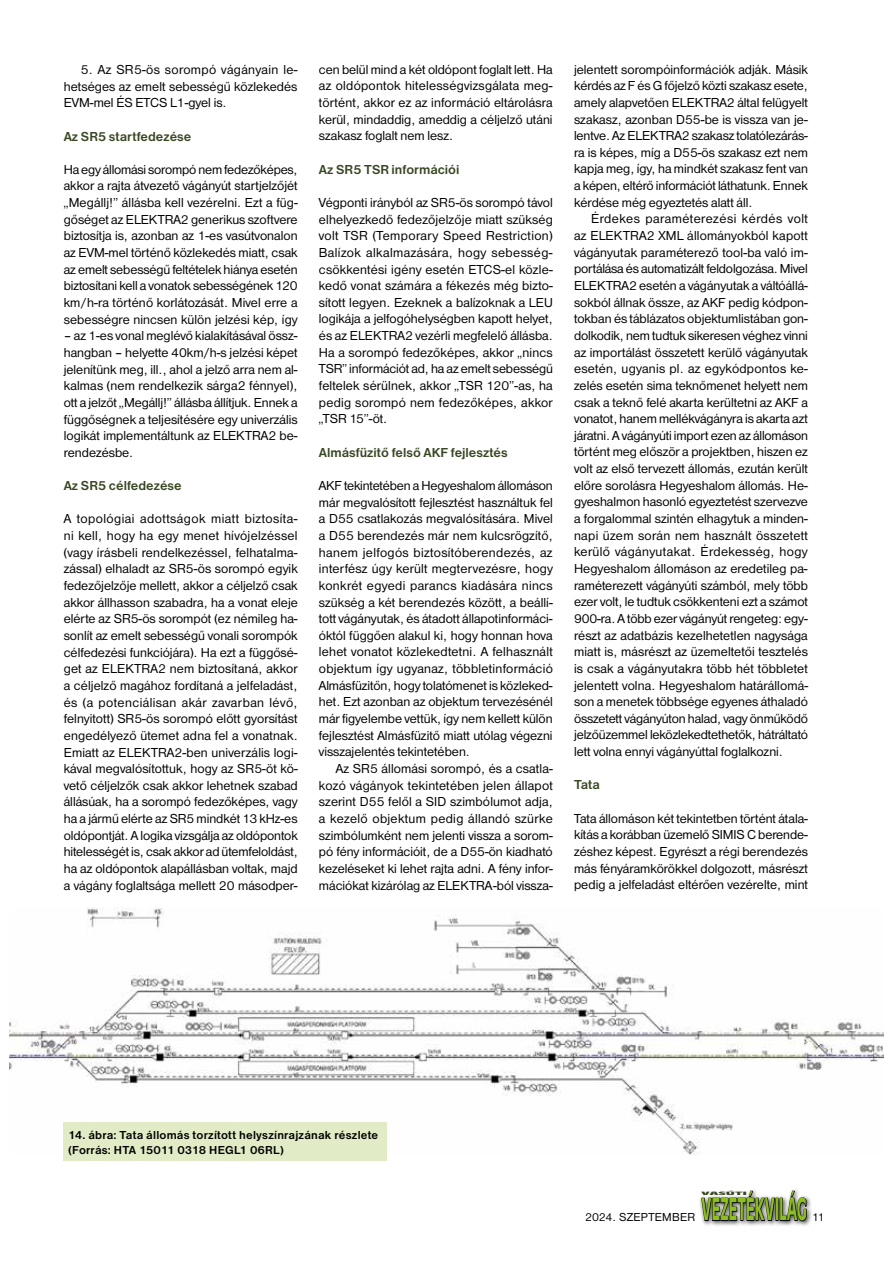
<style>
.page{position:relative;width:893px;height:1263px;background:#fff}
.page>*{position:absolute;margin:0;border:0;box-sizing:border-box;transform-origin:0 0}
.t1{font:700 30px "H Antique Olive";letter-spacing:-.005em;color:#8dbe22;scale:.5 1}
.t2{font:13.5px/16.6px "Nimbus San DEE";color:#000;text-align:justify}
.t3{font:700 13.5px "Nimbus San DEE";color:#384723}
.t4{font:700 12px/15px "Nimbus San DEE";letter-spacing:.02em;color:#000}
.t5{font:12px "Nimbus San DEE";letter-spacing:.01em;color:#000}
.t6{font:700 condensed 4.5px "H Antique Olive";color:#384723;scale:4 1}
</style>
<div class="page">
<div style="left:698px;top:1187px;width:114px;height:40px;background:#000;opacity:.75"></div>
<svg style="left:701px;top:1190px;width:106px;height:37px"></svg>
<img style="left:9px;top:908px;width:874px;height:247px">
<div style="left:64px;top:1123px;width:323px;height:38px;background:#e1ecc6"></div>
<p class="t2" style="left:64px;top:61px;width:235px;text-indent:17px">5. Az SR5-ös sorompó vágányain le&shy;hetséges az emelt sebességű közlekedés EVM-mel ÉS ETCS L1-gyel is.</p>
<p class="t3" style="left:64px;top:128px;width:129px">Az SR5 startfedezése</p>
<p class="t2" style="left:64px;top:161px;width:236px">Ha egy állomási sorompó nem fedezőképes, akkor a rajta átvezető vágányút startjelzőjét „Megállj!” állásba kell vezérelni. Ezt a füg&shy;gőséget az ELEKTRA2 generikus szoftvere biztosítja is, azonban az 1-es vasútvonalon az EVM-mel történő közlekedés miatt, csak az emelt sebességű feltételek hiánya esetén biztosítani kell a vonatok sebességének 120 km/h-ra történő korlátozását. Mivel erre a sebességre nincsen külön jelzési kép, így</p>
<p class="t2" style="left:64px;top:328px;width:235px">– az 1-es vonal meglévő kialakításával össz&shy;hangban – helyette 40km/h-s jelzési képet jelenítünk meg, ill., ahol a jelző arra nem al&shy;kalmas (nem rendelkezik sárga2 fénnyel), ott a jelzőt „Megállj!” állásba állítjuk. Ennek a függőségnek a teljesítésére egy univerzális logikát implementáltunk az ELEKTRA2 be&shy;rendezésbe.</p>
<p class="t3" style="left:64px;top:478px;width:119px">Az SR5 célfedezése</p>
<p class="t2" style="left:64px;top:511px;width:236px">A topológiai adottságok miatt biztosíta&shy;ni kell, hogy ha egy menet hívójelzéssel (vagy írásbeli rendelkezéssel, felhatalma&shy;zással) elhaladt az SR5-ös sorompó egyik fedezőjelzője mellett, akkor a céljelző csak akkor állhasson szabadra, ha a vonat eleje elérte az SR5-ös sorompót (ez némileg ha&shy;sonlít az emelt sebességű vonali sorompók célfedezési funkciójára). Ha ezt a függősé&shy;get az ELEKTRA2 nem biztosítaná, akkor a céljelző magához fordítaná a jelfeladást, és (a potenciálisan akár zavarban lévő, felnyitott) SR5-ös sorompó előtt gyorsítást engedélyező ütemet adna fel a vonatnak.<br>Emiatt az ELEKTRA2-ben univerzális logi&shy;kával megvalósítottuk, hogy az SR5-öt kö&shy;vető céljelzők csak akkor lehetnek szabad állásúak, ha a sorompó fedezőképes, vagy ha a jármű elérte az SR5 mindkét 13 kHz-es oldópontját. A logika vizsgálja az oldópontok hitelességét is, csak akkor ad ütemfeloldást, ha az oldópontok alapállásban voltak, majd a vágány foglaltsága mellett 20 másodper-</p>
<p class="t2" style="left:319px;top:61px;width:235px">cen belül mind a két oldópont foglalt lett. Ha az oldópontok hitelességvizsgálata meg&shy;történt, akkor ez az információ eltárolásra kerül, mindaddig, ameddig a céljelző utáni szakasz foglalt nem lesz.</p>
<p class="t3" style="left:319px;top:162px;width:142px">Az SR5 TSR információi</p>
<p class="t2" style="left:319px;top:194px;width:235px">Végponti irányból az SR5-ös sorompó távol elhelyezkedő fedezőjelzője miatt szükség volt TSR (Temporary Speed Restriction)<br>Balízok alkalmazására, hogy sebesség&shy;csökkentési igény esetén ETCS-el közle&shy;kedő vonat számára a fékezés még bizto&shy;sított legyen. Ezeknek a balízoknak a LEU logikája a jelfogóhelységben kapott helyet, és az ELEKTRA2 vezérli megfelelő állásba.<br>Ha a sorompó fedezőképes, akkor „nincs TSR” információt ad, ha az emelt sebességű feltelek sérülnek, akkor „TSR 120”-as, ha pedig sorompó nem fedezőképes, akkor „TSR 15”-öt.</p>
<p class="t3" style="left:319px;top:445px;width:190px">Almásfüzitő felső AKF fejlesztés</p>
<p class="t2" style="left:319px;top:477px;width:235px">AKF tekintetében a Hegyeshalom állomáson már megvalósított fejlesztést használtuk fel a D55 csatlakozás megvalósítására. Mivel a D55 berendezés már nem kulcsrögzítő, hanem jelfogós biztosítóberendezés, az interfész úgy került megtervezésre, hogy konkrét egyedi parancs kiadására nincs szükség a két berendezés között, a beállí&shy;tott vágányutak, és átadott állapotinformáci&shy;óktól függően alakul ki, hogy honnan hova lehet vonatot közlekedtetni. A felhasznált objektum így ugyanaz, többletinformáció Almásfüzitőn, hogy tolatómenet is közleked&shy;het. Ezt azonban az objektum tervezésénél már figyelembe vettük, így nem kellett külön fejlesztést Almásfüzitő miatt utólag végezni visszajelentés tekintetében.</p>
<p class="t2" style="left:319px;top:760px;width:235px;text-indent:17px">Az SR5 állomási sorompó, és a csatla&shy;kozó vágányok tekintetében jelen állapot szerint D55 felől a SID szimbólumot adja, a kezelő objektum pedig állandó szürke szimbólumként nem jelenti vissza a sorom&shy;pó fény információit, de a D55-ön kiadható kezeléseket ki lehet rajta adni. A fény infor&shy;mációkat kizárólag az ELEKTRA-ból vissza-</p>
<p class="t2" style="left:574px;top:61px;width:235px">jelentett sorompóinformációk adják. Másik kérdés az F és G főjelző közti szakasz esete, amely alapvetően ELEKTRA2 által felügyelt szakasz, azonban D55-be is vissza van je&shy;lentve. Az ELEKTRA2 szakasz tolatólezárás&shy;ra is képes, míg a D55-ös szakasz ezt nem kapja meg, így, ha mindkét szakasz fent van a képen, eltérő információt láthatunk. Ennek kérdése még egyeztetés alatt áll.</p>
<p class="t2" style="left:574px;top:211px;width:236px;text-indent:17px">Érdekes paraméterezési kérdés volt az ELEKTRA2 XML állományokból kapott vágányutak paraméterező tool-ba való im&shy;portálása és automatizált feldolgozása. Mivel ELEKTRA2 esetén a vágányutak a váltóállá&shy;sokból állnak össze, az AKF pedig kódpon&shy;tokban és táblázatos objektumlistában gon&shy;dolkodik, nem tudtuk sikeresen véghez vinni az importálást összetett kerülő vágányutak esetén, ugyanis pl. az egykódpontos ke&shy;zelés esetén sima teknőmenet helyett nem csak a teknő felé akarta kerültetni az AKF a vonatot, hanem mellékvágányra is akarta azt járatni. A vágányúti import ezen az állomáson történt meg először a projektben, hiszen ez volt az első tervezett állomás, ezután került előre sorolásra Hegyeshalom állomás. He&shy;gyeshalmon hasonló egyeztetést szervezve a forgalommal szintén elhagytuk a minden&shy;napi üzem során nem használt összetett kerülő vágányutakat. Érdekesség, hogy Hegyeshalom állomáson az eredetileg pa&shy;raméterezett vágányúti számból, mely több ezer volt, le tudtuk csökkenteni ezt a számot 900-ra. A több ezer vágányút rengeteg: egy&shy;részt az adatbázis kezelhetetlen nagysága miatt is, másrészt az üzemeltetői tesztelés is csak a vágányutakra több hét többletet jelentett volna. Hegyeshalom határállomá&shy;son a menetek többsége egyenes áthaladó összetett vágányúton halad, vagy önműködő jelzőüzemmel leközlekedtethetők, hátráltató lett volna ennyi vágányúttal foglalkozni.</p>
<p class="t3" style="left:574px;top:777px;width:27px">Tata</p>
<p class="t2" style="left:574px;top:810px;width:236px">Tata állomáson két tekintetben történt átala&shy;kítás a korábban üzemelő SIMIS C berende&shy;zéshez képest. Egyrészt a régi berendezés más fényáramkörökkel dolgozott, másrészt pedig a jelfeladást eltérően vezérelte, mint</p>
<p class="t4" style="left:68px;top:1127px;width:312px">14. ábra: Tata állomás torzított helyszínrajzának részlete (Forrás: HTA 15011 0318 HEGL1 06RL)</p>
<p class="t6" style="left:702px;top:1191px;width:13px">VASÚTI</p>
<h1 class="t1" style="left:702px;top:1191px;width:213px">VEZETÉKVILÁG</h1>
<p class="t5" style="left:585px;top:1210px;width:112px">2024. SZEPTEMBER</p>
<p class="t5" style="left:812px;top:1210px;width:14px">11</p>
</div>
